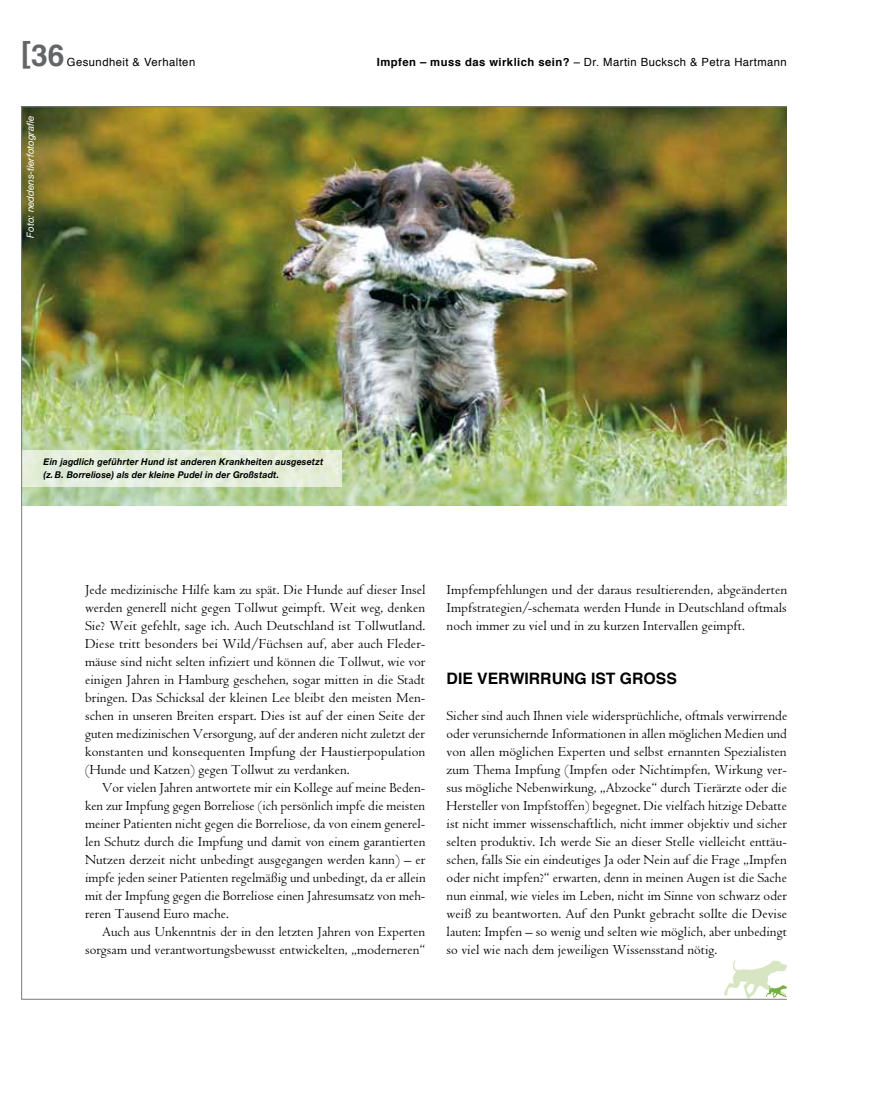
<style>
.page{position:relative;width:872px;height:1106px;background:#fff}
.page>*{position:absolute;margin:0;border:0;box-sizing:border-box;transform-origin:0 0}
.t1{font:700 30px "Helvetica";color:#646567}
.t2{font:700 15.75px "Helvetica";color:#000}
.t3{font:14.25px/18px "Centaur";letter-spacing:.005em;color:#000;text-align:justify}
.t4{font:11.25px "Helvetica";letter-spacing:.04em;color:#000}
.t5{font:italic 9.75px "Helvetica Neue";letter-spacing:-.005em;color:#fff}
.t6{font:italic 700 9.3px/12.8px "Helvetica Neue";letter-spacing:.02em;color:#000;scale:.95 1}
.s1{font-weight:700}
</style>
<div class="page">
<img style="left:23px;top:108px;width:762px;height:398px">
<svg style="left:23px;top:450px;width:319px;height:36px;background:#e4eddb"></svg>
<svg style="left:724px;top:960px;width:61px;height:37px"></svg>
<h1 class="t1" style="left:21px;top:28px;width:45px">[36</h1>
<p class="t4" style="left:67px;top:52px;width:130px">Gesundheit &amp; Verhalten</p>
<p class="t5" style="left:24px;top:238px;width:123px;rotate:-90deg">Foto: neddens-tierfotografie</p>
<p class="t4" style="left:377px;top:52px;width:411px"><span class="s1">Impfen – muss das wirklich sein?</span> – Dr. Martin Bucksch &amp; Petra Hartmann</p>
<p class="t6" style="left:44px;top:455px;width:296px">Ein jagdlich geführter Hund ist anderen Krankheiten ausgesetzt (z. B. Borreliose) als der kleine Pudel in der Großstadt.</p>
<p class="t3" style="left:85px;top:581px;width:342px">Jede medizinische Hilfe kam zu spät. Die Hunde auf dieser Insel werden generell nicht gegen Tollwut geimpft. Weit weg, denken Sie? Weit gefehlt, sage ich. Auch Deutschland ist Tollwutland.<br>Diese tritt besonders bei Wild/Füchsen auf, aber auch Fleder&shy;mäuse sind nicht selten infiziert und können die Tollwut, wie vor einigen Jahren in Hamburg geschehen, sogar mitten in die Stadt bringen. Das Schicksal der kleinen Lee bleibt den meisten Men&shy;schen in unseren Breiten erspart. Dies ist auf der einen Seite der guten medizinischen Versorgung, auf der anderen nicht zuletzt der konstanten und konsequenten Impfung der Haustierpopulation (Hunde und Katzen) gegen Tollwut zu verdanken.</p>
<p class="t3" style="left:85px;top:779px;width:342px;text-indent:17px">Vor vielen Jahren antwortete mir ein Kollege auf meine Beden&shy;ken zur Impfung gegen Borreliose (ich persönlich impfe die meisten meiner Patienten nicht gegen die Borreliose, da von einem generel&shy;len Schutz durch die Impfung und damit von einem garantierten Nutzen derzeit nicht unbedingt ausgegangen werden kann) – er impfe jeden seiner Patienten regelmäßig und unbedingt, da er allein mit der Impfung gegen die Borreliose einen Jahresumsatz von meh&shy;reren Tausend Euro mache.</p>
<p class="t3" style="left:85px;top:923px;width:342px;text-align:right">Auch aus Unkenntnis der in den letzten Jahren von Experten sorgsam und verantwortungsbewusst entwickelten, „moderneren“</p>
<p class="t3" style="left:446px;top:581px;width:342px">Impfempfehlungen und der daraus resultierenden, abgeänderten Impfstrategien/-schemata werden Hunde in Deutschland oftmals noch immer zu viel und in zu kurzen Intervallen geimpft.</p>
<p class="t2" style="left:446px;top:664px;width:221px">Die Verwirrung ist groSS</p>
<p class="t3" style="left:446px;top:707px;width:342px">Sicher sind auch Ihnen viele widersprüchliche, oftmals verwirrende oder verunsichernde Informationen in allen möglichen Medien und von allen möglichen Experten und selbst ernannten Spezialisten zum Thema Impfung (Impfen oder Nichtimpfen, Wirkung ver&shy;sus mögliche Nebenwirkung, „Abzocke“ durch Tierärzte oder die Hersteller von Impfstoffen) begegnet. Die vielfach hitzige Debatte ist nicht immer wissenschaftlich, nicht immer objektiv und sicher selten produktiv. Ich werde Sie an dieser Stelle vielleicht enttäu&shy;schen, falls Sie ein eindeutiges Ja oder Nein auf die Frage „Impfen oder nicht impfen?“ erwarten, denn in meinen Augen ist die Sache nun einmal, wie vieles im Leben, nicht im Sinne von schwarz oder weiß zu beantworten. Auf den Punkt gebracht sollte die Devise lauten: Impfen – so wenig und selten wie möglich, aber unbedingt so viel wie nach dem jeweiligen Wissensstand nötig.</p>
</div>
